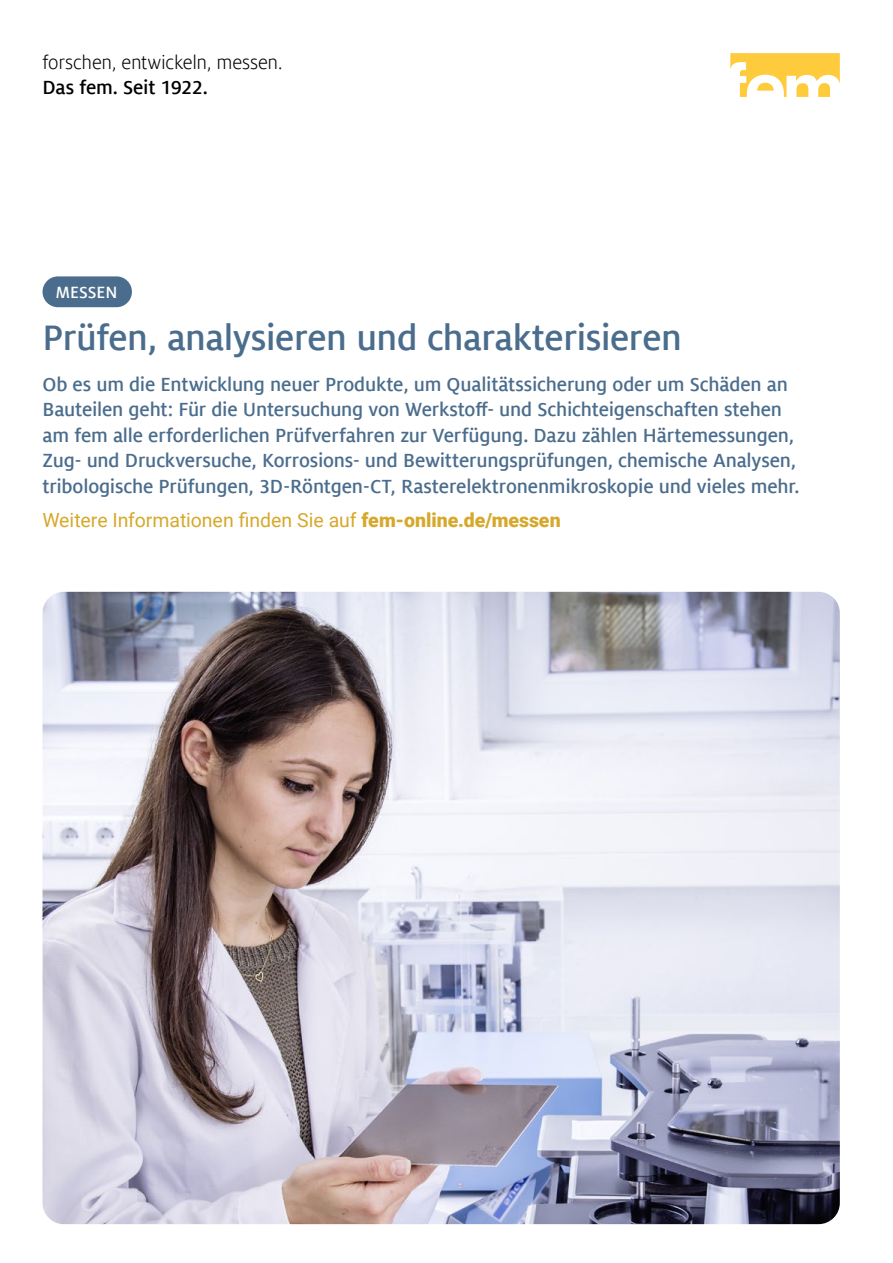
<style>
.page{position:relative;width:893px;height:1263px;background:#fff}
.page>*{position:absolute;margin:0;border:0;box-sizing:border-box;transform-origin:0 0}
.t1{font:700 39px "Milo Offcfem";letter-spacing:-.01em;color:#4b6d8d}
.t2{font:700 21px/25.5px "Milo Offcfem";letter-spacing:-.01em;color:#4b6d8d}
.t3{font:21px "Milo Offcfem";letter-spacing:-.015em;color:#000}
.t4{font:700 21px "Milo Offcfem";letter-spacing:-.01em;color:#000}
.t5{font:19.5px "Roboto";color:#d6a82c}
.t6{font:700 18px "Milo Offcfem";color:#fff}
.s1{font-weight:900}
</style>
<div class="page">
<img style="left:43px;top:592px;width:797px;height:632px">
<svg style="left:730px;top:53px;width:110px;height:44px"></svg>
<div style="left:43px;top:276px;width:89px;height:31px;background:#4b6d8d;border-radius:15px"></div>
<p class="t3" style="left:43px;top:54px;width:242px">forschen, entwickeln, messen.</p>
<p class="t4" style="left:43px;top:80px;width:167px">Das fem. Seit 1922.</p>
<p class="t6" style="left:55px;top:285px;width:64px">MESSEN</p>
<h1 class="t1" style="left:43px;top:323px;width:641px">Prüfen, analysieren und charakterisieren</h1>
<p class="t2" style="left:43px;top:373px;width:759px">Ob es um die Entwicklung neuer Produkte, um Qualitätssicherung oder um Schäden an Bauteilen geht: Für die Untersuchung von Werksto昀昀- und Schichteigenschaften stehen am fem alle erforderlichen Prüfverfahren zur Verfügung. Dazu zählen Härtemessungen, Zug- und Druckversuche, Korrosions- und Bewitterungsprüfungen, chemische Analysen, tribologische Prüfungen, 3D-Röntgen-CT, Rasterelektronenmikroskopie und vieles mehr.</p>
<p class="t5" style="left:43px;top:507px;width:520px">Weitere Informationen 昀椀nden Sie auf <span class="s1">fem-online.de/messen</span></p>
</div>
